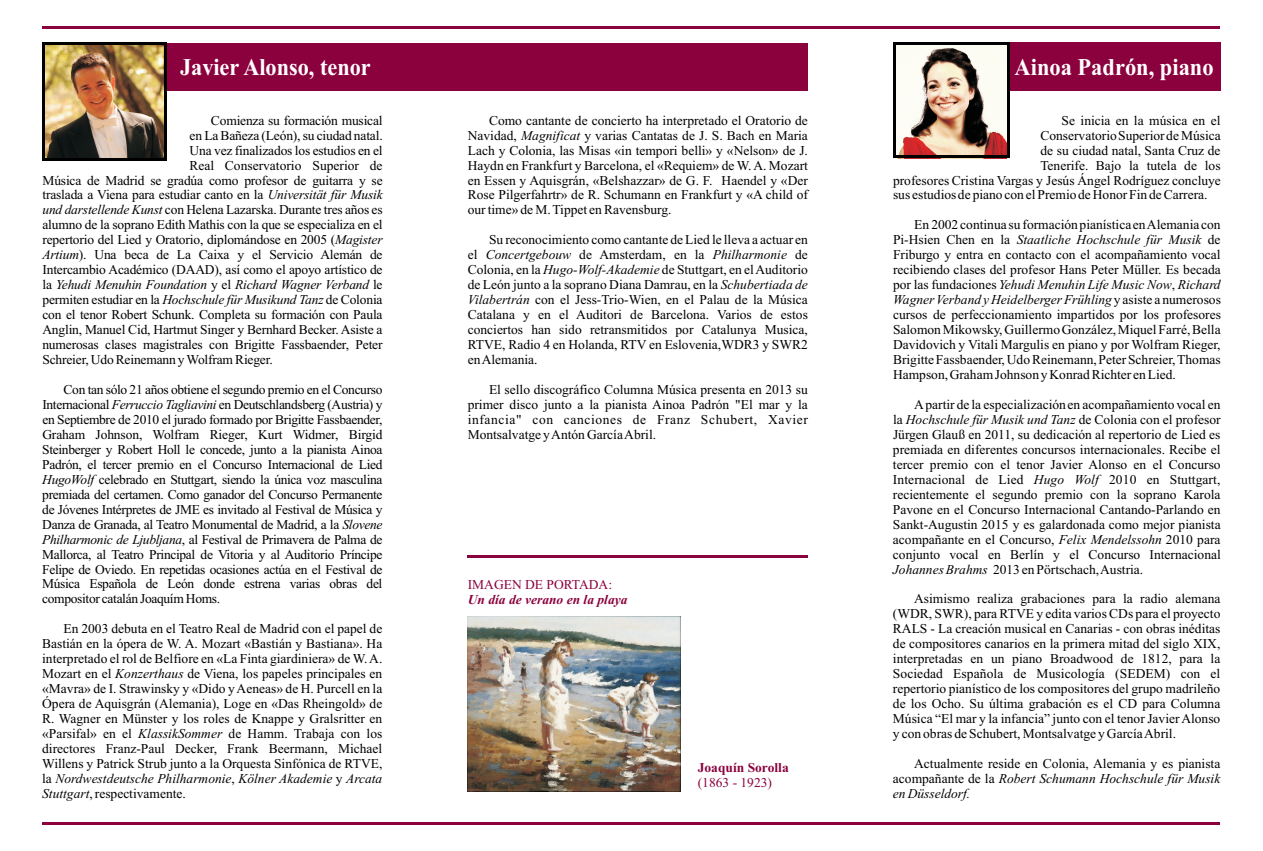
<style>
.page{position:relative;width:1263px;height:851px;background:#fff}
.page>*{position:absolute;margin:0;border:0;box-sizing:border-box;transform-origin:0 0}
.t1{font:700 24px "Times New Roman";color:#fff;scale:.93 1}
.t2{font:700 24px "Times New Roman";color:#fff;scale:.94 1}
.t3{font:13.5px/15px "Times New Roman";letter-spacing:-.01em;color:#000;text-align:justify}
.t4{font:italic 13.5px "Times New Roman";letter-spacing:-.015em;color:#000}
.t5{font:13.5px "Times New Roman";color:#8b013e}
.t6{font:italic 700 13.5px "Times New Roman";color:#8b013e}
.t7{font:700 13.5px "Times New Roman";color:#8b013e}
.s1{font-style:italic}
.s2{font-style:normal}
</style>
<div class="page">
<div style="left:43px;top:43px;width:765px;height:47px;background:#8b013e"></div>
<div style="left:893px;top:43px;width:327px;height:48px;background:#8b013e"></div>
<img style="left:45px;top:45px;width:119px;height:113px">
<img style="left:896px;top:45px;width:110px;height:110px">
<hr style="left:1006px;top:43px;width:3px;height:115px;background:#000">
<hr style="left:893px;top:43px;width:116px;height:2px;background:#000">
<hr style="left:893px;top:155px;width:116px;height:3px;background:#000">
<hr style="left:893px;top:43px;width:3px;height:115px;background:#000">
<hr style="left:43px;top:44px;width:2px;height:117px;background:#000">
<hr style="left:43px;top:43px;width:122px;height:2px;background:#000">
<hr style="left:43px;top:158px;width:122px;height:3px;background:#000">
<hr style="left:164px;top:43px;width:3px;height:118px;background:#000">
<hr style="left:43px;top:822px;width:1177px;height:3px;background:#8b013e">
<hr style="left:43px;top:26px;width:1177px;height:3px;background:#8b013e">
<img style="left:468px;top:616px;width:212px;height:175px">
<hr style="left:468px;top:555px;width:340px;height:3px;background:#8b013e">
<h1 class="t1" style="left:180px;top:58px;width:207px">Javier Alonso, tenor</h1>
<h1 class="t2" style="left:1014px;top:58px;width:213px">Ainoa Padrón, piano</h1>
<p class="t3" style="left:211px;top:114px;width:173px">Comienza su formación musical</p>
<p class="t3" style="left:190px;top:129px;width:195px">en La Bañeza (León), su ciudad natal.</p>
<p class="t3" style="left:190px;top:144px;width:195px">Una vez finalizados los estudios en el</p>
<p class="t3" style="left:190px;top:159px;width:194px">Real Conservatorio Superior de</p>
<p class="t3" style="left:43px;top:174px;width:342px">Música de Madrid se gradúa como profesor de guitarra y se</p>
<p class="t3" style="left:42px;top:189px;width:342px">traslada a Viena para estudiar canto en la <span class="s1">Universität für Musik</span></p>
<p class="t3" style="left:42px;top:204px;width:342px"><span class="s1">und darstellende Kunst</span> con Helena Lazarska. Durante tres años es</p>
<p class="t3" style="left:42px;top:219px;width:342px">alumno de la soprano Edith Mathis con la que se especializa en el</p>
<p class="t3" style="left:42px;top:233px;width:342px">repertorio del Lied y Oratorio, diplomándose en 2005 (<span class="s1">Magister</span></p>
<p class="t3" style="left:42px;top:248px;width:342px"><span class="s1">Artium</span>). Una beca de La Caixa y el Servicio Alemán de</p>
<p class="t3" style="left:42px;top:263px;width:342px">Intercambio Académico (DAAD), así como el apoyo artístico de</p>
<p class="t4" style="left:42px;top:280px;width:342px"><span class="s2">la</span> Yehudi Menuhin Foundation <span class="s2">y el</span> Richard Wagner Verband <span class="s2">le</span></p>
<p class="t3" style="left:42px;top:293px;width:342px">permiten estudiar en la <span class="s1">Hochschule für Musikund Tanz</span> de Colonia</p>
<p class="t3" style="left:42px;top:308px;width:342px">con el tenor Robert Schunk. Completa su formación con Paula</p>
<p class="t3" style="left:42px;top:323px;width:342px">Anglin, Manuel Cid, Hartmut Singer y Bernhard Becker. Asiste a</p>
<p class="t3" style="left:42px;top:338px;width:342px">numerosas clases magistrales con Brigitte Fassbaender, Peter</p>
<p class="t3" style="left:42px;top:353px;width:232px">Schreier, Udo Reinemann y Wolfram Rieger.</p>
<p class="t3" style="left:42px;top:383px;width:342px;text-indent:21px">Con tan sólo 21 años obtiene el segundo premio en el Concurso Internacional <span class="s1">Ferruccio Tagliavini</span> en Deutschlandsberg (Austria) y en Septiembre de 2010 el jurado formado por Brigitte Fassbaender, Graham Johnson, Wolfram Rieger, Kurt Widmer, Birgid Steinberger y Robert Holl le concede, junto a la pianista Ainoa Padrón, el tercer premio en el Concurso Internacional de Lied <span class="s1">HugoWolf</span> celebrado en Stuttgart, siendo la única voz masculina premiada del certamen. Como ganador del Concurso Permanente de Jóvenes Intérpretes de JME es invitado al Festival de Música y Danza de Granada, al Teatro Monumental de Madrid, a la <span class="s1">Slovene Philharmonic de Ljubljana</span>, al Festival de Primavera de Palma de Mallorca, al Teatro Principal de Vitoria y al Auditorio Príncipe Felipe de Oviedo. En repetidas ocasiones actúa en el Festival de Música Española de León donde estrena varias obras del compositor catalán Joaquím Homs.</p>
<p class="t3" style="left:42px;top:622px;width:342px;text-indent:21px">En 2003 debuta en el Teatro Real de Madrid con el papel de Bastián en la ópera de W. A. Mozart «Bastián y Bastiana». Ha interpretado el rol de Belfiore en «La Finta giardiniera» de W. A.<br>Mozart en el <span class="s1">Konzerthaus</span> de Viena, los papeles principales en «Mavra» de I. Strawinsky y «Dido y Aeneas» de H. Purcell en la Ópera de Aquisgrán (Alemania), Loge en «Das Rheingold» de R. Wagner en Münster y los roles de Knappe y Gralsritter en «Parsifal» en el <span class="s1">KlassikSommer</span> de Hamm. Trabaja con los directores Franz-Paul Decker, Frank Beermann, Michael Willens y Patrick Strub junto a la Orquesta Sinfónica de RTVE, la <span class="s1">Nordwestdeutsche Philharmonie</span>, <span class="s1">Kölner Akademie</span> y <span class="s1">Arcata Stuttgart</span>, respectivamente.</p>
<p class="t3" style="left:468px;top:114px;width:342px;text-indent:21px">Como cantante de concierto ha interpretado el Oratorio de Navidad, <span class="s1">Magnificat</span> y varias Cantatas de J. S. Bach en Maria Lach y Colonia, las Misas «in tempori belli» y «Nelson» de J.<br>Haydn en Frankfurt y Barcelona, el «Requiem» de W. A. Mozart en Essen y Aquisgrán, «Belshazzar» de G. F. Haendel y «Der Rose Pilgerfahrtr» de R. Schumann en Frankfurt y «A child of our time» de M. Tippet en Ravensburg.</p>
<p class="t3" style="left:468px;top:233px;width:342px;text-indent:21px">Su reconocimiento como cantante de Lied le lleva a actuar en el <span class="s1">Concertgebouw</span> de Amsterdam, en la <span class="s1">Philharmonie</span> de Colonia, en la <span class="s1">Hugo-Wolf-Akademie</span> de Stuttgart, en el Auditorio de León junto a la soprano Diana Damrau, en la <span class="s1">Schubertiada de Vilabertrán</span> con el Jess-Trio-Wien, en el Palau de la Música Catalana y en el Auditori de Barcelona. Varios de estos conciertos han sido retransmitidos por Catalunya Musica, RTVE, Radio 4 en Holanda, RTV en Eslovenia,WDR3 y SWR2 en Alemania.</p>
<p class="t3" style="left:468px;top:383px;width:342px;text-indent:21px">El sello discográfico Columna Música presenta en 2013 su primer disco junto a la pianista Ainoa Padrón "El mar y la infancia" con canciones de Franz Schubert, Xavier Montsalvatge y Antón García Abril.</p>
<p class="t3" style="left:1062px;top:114px;width:160px">Se inicia en la música en el</p>
<p class="t3" style="left:1040px;top:129px;width:182px">Conservatorio Superior de Música</p>
<p class="t3" style="left:1040px;top:144px;width:182px">de su ciudad natal, Santa Cruz de</p>
<p class="t3" style="left:1040px;top:159px;width:182px">Tenerife. Bajo la tutela de los</p>
<p class="t3" style="left:893px;top:174px;width:329px">profesores Cristina Vargas y Jesús Ángel Rodríguez concluye</p>
<p class="t3" style="left:893px;top:189px;width:316px">sus estudios de piano con el Premio de Honor Fin de Carrera.</p>
<p class="t3" style="left:893px;top:219px;width:330px;text-indent:21px">En 2002 continua su formación pianística en Alemania con Pi-Hsien Chen en la <span class="s1">Staatliche Hochschule für Musik</span> de Friburgo y entra en contacto con el acompañamiento vocal recibiendo clases del profesor Hans Peter Müller. Es becada por las fundaciones <span class="s1">Yehudi Menuhin Life Music Now</span>, <span class="s1">Richard Wagner Verband y Heidelberger Frühling</span>y asiste a numerosos cursos de perfeccionamiento impartidos por los profesores Salomon Mikowsky, Guillermo González, Miquel Farré, Bella Davidovich y Vitali Margulis en piano y por Wolfram Rieger, Brigitte Fassbaender, Udo Reinemann, Peter Schreier, Thomas Hampson, Graham Johnson y Konrad Richter en Lied.</p>
<p class="t3" style="left:893px;top:398px;width:329px;text-indent:21px">Apartir de la especialización en acompañamiento vocal en la <span class="s1">Hochschule für Musik und Tanz</span> de Colonia con el profesor Jürgen Glauß en 2011, su dedicación al repertorio de Lied es premiada en diferentes concursos internacionales. Recibe el tercer premio con el tenor Javier Alonso en el Concurso Internacional de Lied <span class="s1">Hugo Wolf</span> 2010 en Stuttgart, recientemente el segundo premio con la soprano Karola Pavone en el Concurso Internacional Cantando-Parlando en Sankt-Augustin 2015 y es galardonada como mejor pianista acompañante en el Concurso, <span class="s1">Felix Mendelssohn</span> 2010 para conjunto vocal en Berlín y el Concurso Internacional <span class="s1">Johannes Brahms</span> 2013 en Pörtschach, Austria.</p>
<p class="t3" style="left:893px;top:592px;width:329px;text-indent:21px">Asimismo realiza grabaciones para la radio alemana (WDR, SWR), para RTVE y edita varios CDs para el proyecto RALS - La creación musical en Canarias - con obras inéditas de compositores canarios en la primera mitad del siglo XIX, interpretadas en un piano Broadwood de 1812, para la Sociedad Española de Musicología (SEDEM) con el repertorio pianístico de los compositores del grupo madrileño de los Ocho. Su última grabación es el CD para Columna Música “El mar y la infancia” junto con el tenor Javier Alonso y con obras de Schubert, Montsalvatge y García Abril.</p>
<p class="t3" style="left:893px;top:757px;width:329px;text-indent:21px">Actualmente reside en Colonia, Alemania y es pianista acompañante de la <span class="s1">Robert Schumann Hochschule für Musik en Düsseldorf.</span></p>
<p class="t5" style="left:468px;top:579px;width:146px">IMAGEN DE PORTADA:</p>
<p class="t6" style="left:468px;top:594px;width:161px">Un día de verano en la playa</p>
<p class="t7" style="left:698px;top:763px;width:92px">Joaquín Sorolla</p>
<p class="t5" style="left:698px;top:778px;width:76px">(1863 - 1923)</p>
</div>
